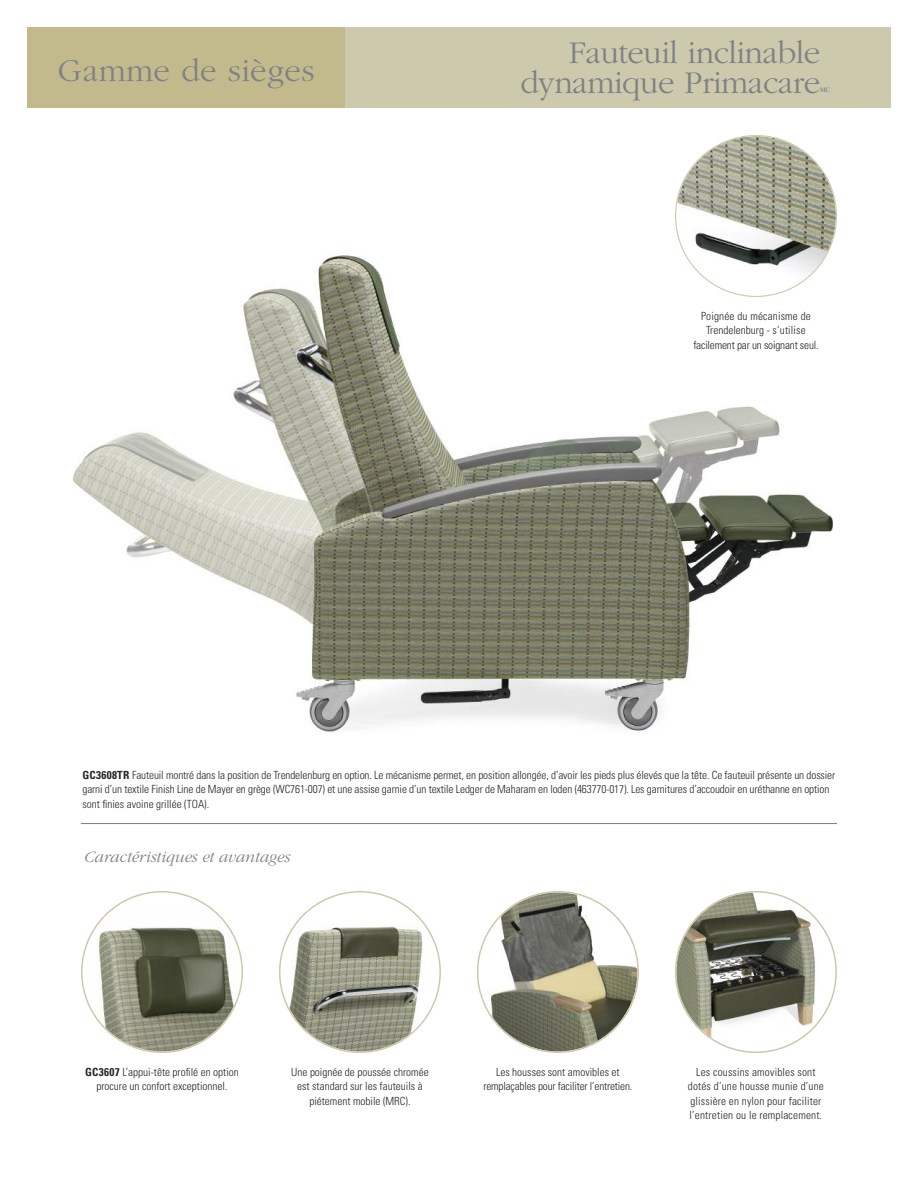
<style>
.page{position:relative;width:918px;height:1188px;background:#fff}
.page>*{position:absolute;margin:0;border:0;box-sizing:border-box;transform-origin:0 0}
.t1{font:300 33px/30px "ITC Garamond Std";letter-spacing:-.015em;color:#7f8184;text-align:right}
.t2{font:300 33px "ITC Garamond Std";letter-spacing:.01em;color:#7f8184}
.t3{font:italic 300 16.5px "ITC Garamond Std";color:#7f8184}
.t4{font:300 condensed 11.25px/14.2px "Univers LT Std";letter-spacing:-.01em;color:#272627;text-align:center}
.t5{font:300 condensed 11.25px/14.2px "Univers LT Std";letter-spacing:.015em;color:#272627;text-align:center}
.t6{font:7.2px "ITC Garamond Std";color:#7f8184}
.s1{font-weight:700}
</style>
<div class="page">
<div style="left:27px;top:27px;width:319px;height:81px;background:#c2ba8c"></div>
<div style="left:346px;top:27px;width:545px;height:81px;background:#ccc9ac"></div>
<img style="left:72px;top:255px;width:762px;height:477px">
<hr style="left:81px;top:823px;width:756px;height:1px;background:#7d7d7d">
<svg style="left:477px;top:891px;width:162px;height:162px"></svg>
<svg style="left:279px;top:891px;width:162px;height:162px"></svg>
<svg style="left:81px;top:891px;width:162px;height:162px"></svg>
<svg style="left:675px;top:135px;width:162px;height:162px"></svg>
<svg style="left:675px;top:891px;width:162px;height:162px"></svg>
<h1 class="t2" style="left:58px;top:59px;width:258px">Gamme de sièges</h1>
<h1 class="t1" style="left:520px;top:40px;width:302px">Fauteuil inclinable dynamique Primacare</h1>
<p class="t6" style="left:820px;top:88px;width:12px">MC</p>
<p class="t4" style="left:693px;top:310px;width:127px">Poignée du mécanisme de<br>Trendelenburg - s’utilise facilement par un soignant seul.</p>
<p class="t4" style="left:83px;top:769px;width:754px;text-align:left"><span class="s1">GC3608TR</span> Fauteuil montré dans la position de Trendelenburg en option. Le mécanisme permet, en position allongée, d’avoir les pieds plus élevés que la tête. Ce fauteuil présente un dossier garni d’un textile Finish Line de Mayer en grège (WC761-007) et une assise garnie d’un textile Ledger de Maharam en loden (463770-017). Les garnitures d’accoudoir en uréthanne en option sont finies avoine grillée (TOA).</p>
<h2 class="t3" style="left:84px;top:851px;width:208px">Caractéristiques et avantages</h2>
<p class="t4" style="left:85px;top:1066px;width:155px"><span class="s1">GC3607</span> L’appui-tête profilé en option procure un confort exceptionnel.</p>
<p class="t4" style="left:483px;top:1066px;width:150px">Les housses sont amovibles et remplaçables pour faciliter l’entretien.</p>
<p class="t5" style="left:688px;top:1066px;width:138px">Les coussins amovibles sont dotés d’une housse munie d’une glissière en nylon pour faciliter l’entretien ou le remplacement.</p>
<p class="t4" style="left:291px;top:1066px;width:139px">Une poignée de poussée chromée est standard sur les fauteuils à piétement mobile (MRC).</p>
</div>
